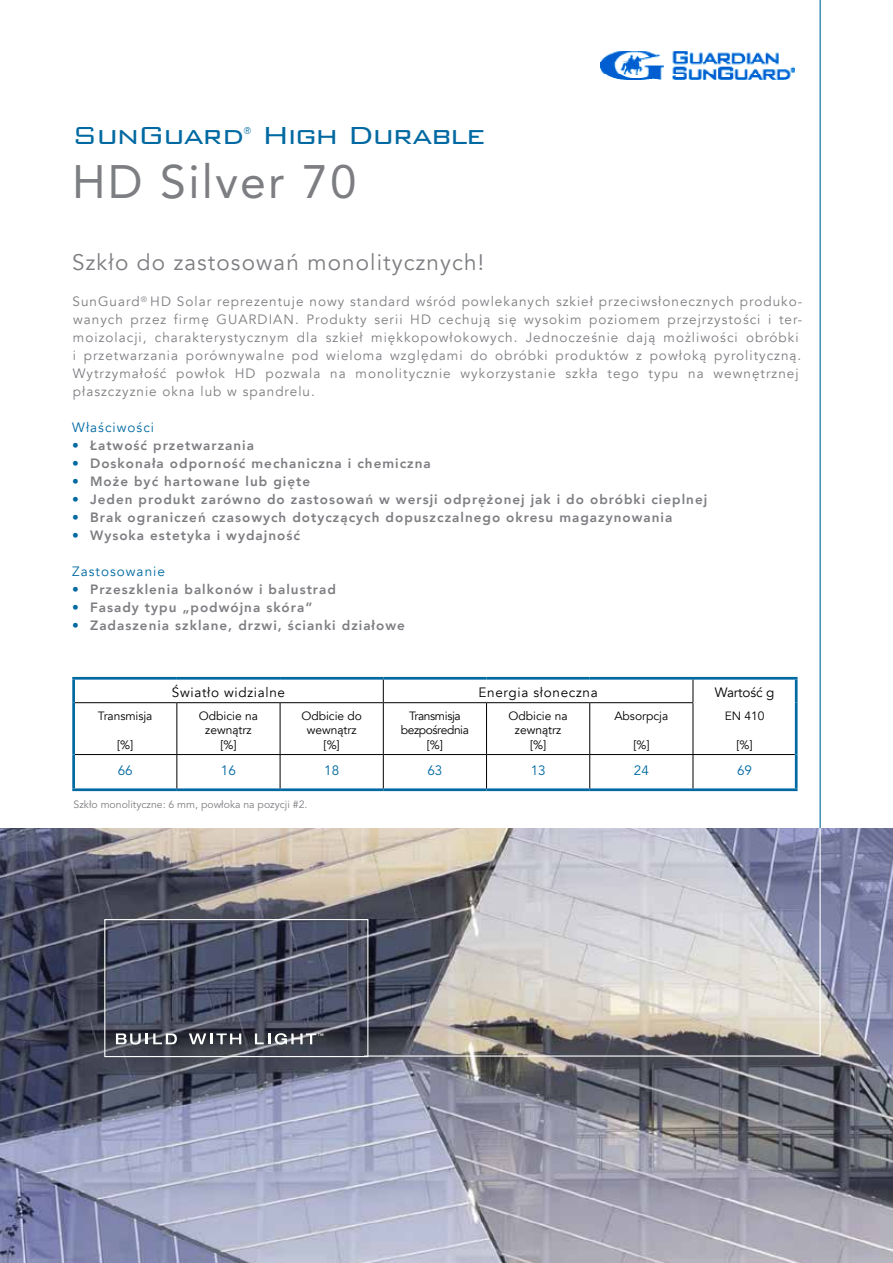
<style>
.page{position:relative;width:893px;height:1263px;background:#fff}
.page>*{position:absolute;margin:0;border:0;box-sizing:border-box;transform-origin:0 0}
.t1{font:46.5px "Avenir LT Std";letter-spacing:.05em;color:#7d7e82}
.t2{font:300 33px "Bank Gothic BT";letter-spacing:-.05em;color:#0069a1}
.t3{font:22.5px "Avenir LT Com";letter-spacing:.05em;color:#7d7e82}
.t4{font:13.5px/18px "Avenir LT Com";letter-spacing:.075em;color:#7d7e82}
.t5{font:800 13.5px "Avenir LT Com";letter-spacing:.075em;color:#7d7e82}
.t6{font:13.5px "Avenir LT Com";letter-spacing:.05em;color:#000}
.t7{font:13.5px "Avenir LT Com";letter-spacing:.075em;color:#0069a1}
.t8{font:13.5px "Avenir LT Std";color:#0069a1}
.t9{font:13.5px "Avenir LT Com";letter-spacing:-.01em;color:#000}
.t10{font:12px/14.4px "Avenir LT Com";color:#000;text-align:center}
.t11{font:12px/14.4px "Avenir LT Com";letter-spacing:-.03em;color:#000;text-align:center}
.t12{font:10.5px "Avenir LT Std";color:#7d7e82}
.t13{font:300 9.6px "Bank Gothic BT";color:#0069a1}
.s1{color:#0069a1}
</style>
<div class="page">
<img style="left:0;top:828px;width:893px;height:435px">
<hr style="left:820px;top:0;width:1px;height:828px;background:#0069a1">
<img style="left:601px;top:51px;width:194px;height:29px">
<svg style="left:363px;top:827px;width:458px;height:230px;background:#b0aeb1"></svg>
<svg style="left:116px;top:1033px;width:61px;height:11px"></svg>
<svg style="left:189px;top:1033px;width:52px;height:11px"></svg>
<svg style="left:255px;top:1033px;width:68px;height:11px"></svg>
<div style="left:104px;top:919px;width:264px;height:138px;border:1px solid #fff"></div>
<svg style="left:74px;top:755px;width:722px;height:37px"></svg>
<hr style="left:72px;top:677px;width:105px;height:3px;background:#0069a1">
<hr style="left:72px;top:680px;width:3px;height:23px;background:#0069a1">
<hr style="left:177px;top:677px;width:103px;height:3px;background:#0069a1">
<hr style="left:280px;top:677px;width:103px;height:3px;background:#0069a1">
<hr style="left:383px;top:677px;width:103px;height:3px;background:#0069a1">
<hr style="left:486px;top:677px;width:104px;height:3px;background:#0069a1">
<hr style="left:590px;top:677px;width:103px;height:3px;background:#0069a1">
<hr style="left:693px;top:677px;width:104px;height:3px;background:#0069a1">
<hr style="left:72px;top:703px;width:3px;height:51px;background:#0069a1">
<hr style="left:72px;top:754px;width:3px;height:34px;background:#0069a1">
<hr style="left:72px;top:788px;width:105px;height:3px;background:#0069a1">
<hr style="left:177px;top:788px;width:103px;height:3px;background:#0069a1">
<hr style="left:280px;top:788px;width:103px;height:3px;background:#0069a1">
<hr style="left:383px;top:788px;width:103px;height:3px;background:#0069a1">
<hr style="left:486px;top:788px;width:104px;height:3px;background:#0069a1">
<hr style="left:590px;top:788px;width:103px;height:3px;background:#0069a1">
<hr style="left:693px;top:788px;width:104px;height:3px;background:#0069a1">
<svg style="left:383px;top:680px;width:1px;height:22px"></svg>
<svg style="left:693px;top:680px;width:1px;height:22px"></svg>
<hr style="left:75px;top:702px;width:102px;height:1px;background:#000">
<hr style="left:177px;top:702px;width:103px;height:1px;background:#000">
<hr style="left:176px;top:703px;width:1px;height:51px;background:#000">
<hr style="left:280px;top:702px;width:103px;height:1px;background:#000">
<hr style="left:280px;top:703px;width:1px;height:51px;background:#000">
<hr style="left:383px;top:702px;width:103px;height:1px;background:#000">
<hr style="left:383px;top:703px;width:1px;height:51px;background:#000">
<hr style="left:486px;top:702px;width:104px;height:1px;background:#000">
<hr style="left:486px;top:703px;width:1px;height:51px;background:#000">
<hr style="left:590px;top:702px;width:103px;height:1px;background:#000">
<hr style="left:589px;top:703px;width:1px;height:51px;background:#000">
<hr style="left:693px;top:703px;width:1px;height:51px;background:#000">
<hr style="left:75px;top:754px;width:102px;height:1px;background:#000">
<hr style="left:177px;top:754px;width:103px;height:1px;background:#000">
<hr style="left:176px;top:755px;width:1px;height:33px;background:#000">
<hr style="left:280px;top:754px;width:103px;height:1px;background:#000">
<hr style="left:280px;top:755px;width:1px;height:33px;background:#000">
<hr style="left:383px;top:754px;width:103px;height:1px;background:#000">
<hr style="left:383px;top:755px;width:1px;height:33px;background:#000">
<hr style="left:486px;top:754px;width:104px;height:1px;background:#000">
<hr style="left:486px;top:755px;width:1px;height:33px;background:#000">
<hr style="left:590px;top:754px;width:103px;height:1px;background:#000">
<hr style="left:589px;top:755px;width:1px;height:33px;background:#000">
<hr style="left:693px;top:754px;width:102px;height:1px;background:#000">
<hr style="left:693px;top:755px;width:1px;height:33px;background:#000">
<hr style="left:795px;top:680px;width:2px;height:23px;background:#0069a1">
<hr style="left:795px;top:703px;width:2px;height:51px;background:#0069a1">
<hr style="left:795px;top:754px;width:2px;height:34px;background:#0069a1">
<h2 class="t2" style="left:72px;top:117px;width:174px">SunGuard</h2>
<p class="t13" style="left:243px;top:126px;width:10px">®</p>
<h2 class="t2" style="left:262px;top:117px;width:225px">High Durable</h2>
<h1 class="t1" style="left:72px;top:155px;width:285px">HD Silver 70</h1>
<h3 class="t3" style="left:72px;top:249px;width:413px">Szkło do zastosowań monolitycznych!</h3>
<p class="t4" style="left:73px;top:293px;width:731px">SunGuard<sup>®</sup> HD Solar reprezentuje nowy standard wśród powlekanych szkieł przeciwsłonecznych produko&shy;wanych przez firmę GUARDIAN. Produkty serii HD cechują się wysokim poziomem przejrzystości i ter&shy;moizolacji, charakterystycznym dla szkieł miękkopowłokowych. Jednocześnie dają możliwości obróbki i przetwarzania porównywalne pod wieloma względami do obróbki produktów z powłoką pyrolityczną.<br>Wytrzymałość powłok HD pozwala na monolitycznie wykorzystanie szkła tego typu na wewnętrznej płaszczyznie okna lub w spandrelu.</p>
<p class="t7" style="left:72px;top:419px;width:83px">Właściwości</p>
<p class="t5" style="left:72px;top:437px;width:183px"><span class="s1">•</span> Łatwość przetwarzania</p>
<p class="t5" style="left:72px;top:455px;width:360px"><span class="s1">•</span> Doskonała odporność mechaniczna i chemiczna</p>
<p class="t5" style="left:72px;top:473px;width:239px"><span class="s1">•</span> Może być hartowane lub gięte</p>
<p class="t5" style="left:72px;top:491px;width:636px"><span class="s1">•</span> Jeden produkt zarówno do zastosowań w wersji odprężonej jak i do obróbki cieplnej</p>
<p class="t5" style="left:72px;top:509px;width:601px"><span class="s1">•</span> Brak ograniczeń czasowych dotyczących dopuszczalnego okresu magazynowania</p>
<p class="t5" style="left:72px;top:527px;width:229px"><span class="s1">•</span> Wysoka estetyka i wydajność</p>
<p class="t7" style="left:72px;top:563px;width:94px">Zastosowanie</p>
<p class="t5" style="left:72px;top:581px;width:265px"><span class="s1">•</span> Przeszklenia balkonów i balustrad</p>
<p class="t5" style="left:72px;top:599px;width:242px"><span class="s1">•</span> Fasady typu „podwójna skóra”</p>
<p class="t5" style="left:72px;top:617px;width:334px"><span class="s1">•</span> Zadaszenia szklane, drzwi, ścianki działowe</p>
<p class="t10" style="left:98px;top:709px;width:56px">Transmisja</p>
<p class="t10" style="left:117px;top:737px;width:18px">[%]</p>
<p class="t6" style="left:172px;top:684px;width:115px">Światło widzialne</p>
<p class="t6" style="left:479px;top:684px;width:121px">Energia słoneczna</p>
<p class="t9" style="left:715px;top:684px;width:61px">Wartość g</p>
<p class="t10" style="left:199px;top:709px;width:61px">Odbicie na zewnątrz [%]</p>
<p class="t10" style="left:301px;top:709px;width:62px">Odbicie do wewnątrz [%]</p>
<p class="t11" style="left:401px;top:709px;width:70px">Transmisja bezpośrednia [%]</p>
<p class="t10" style="left:509px;top:709px;width:61px">Odbicie na zewnątrz [%]</p>
<p class="t10" style="left:614px;top:709px;width:55px">Absorpcja</p>
<p class="t10" style="left:633px;top:737px;width:18px">[%]</p>
<p class="t10" style="left:725px;top:709px;width:41px">EN 410</p>
<p class="t10" style="left:736px;top:737px;width:18px">[%]</p>
<p class="t8" style="left:118px;top:763px;width:17px">66</p>
<p class="t8" style="left:221px;top:763px;width:17px">16</p>
<p class="t8" style="left:324px;top:763px;width:17px">18</p>
<p class="t8" style="left:427px;top:763px;width:17px">63</p>
<p class="t8" style="left:531px;top:763px;width:17px">13</p>
<p class="t8" style="left:634px;top:763px;width:17px">24</p>
<p class="t8" style="left:737px;top:763px;width:17px">69</p>
<p class="t12" style="left:74px;top:799px;width:235px">Szkło monolityczne: 6 mm, powłoka na pozycji #2.</p>
</div>
